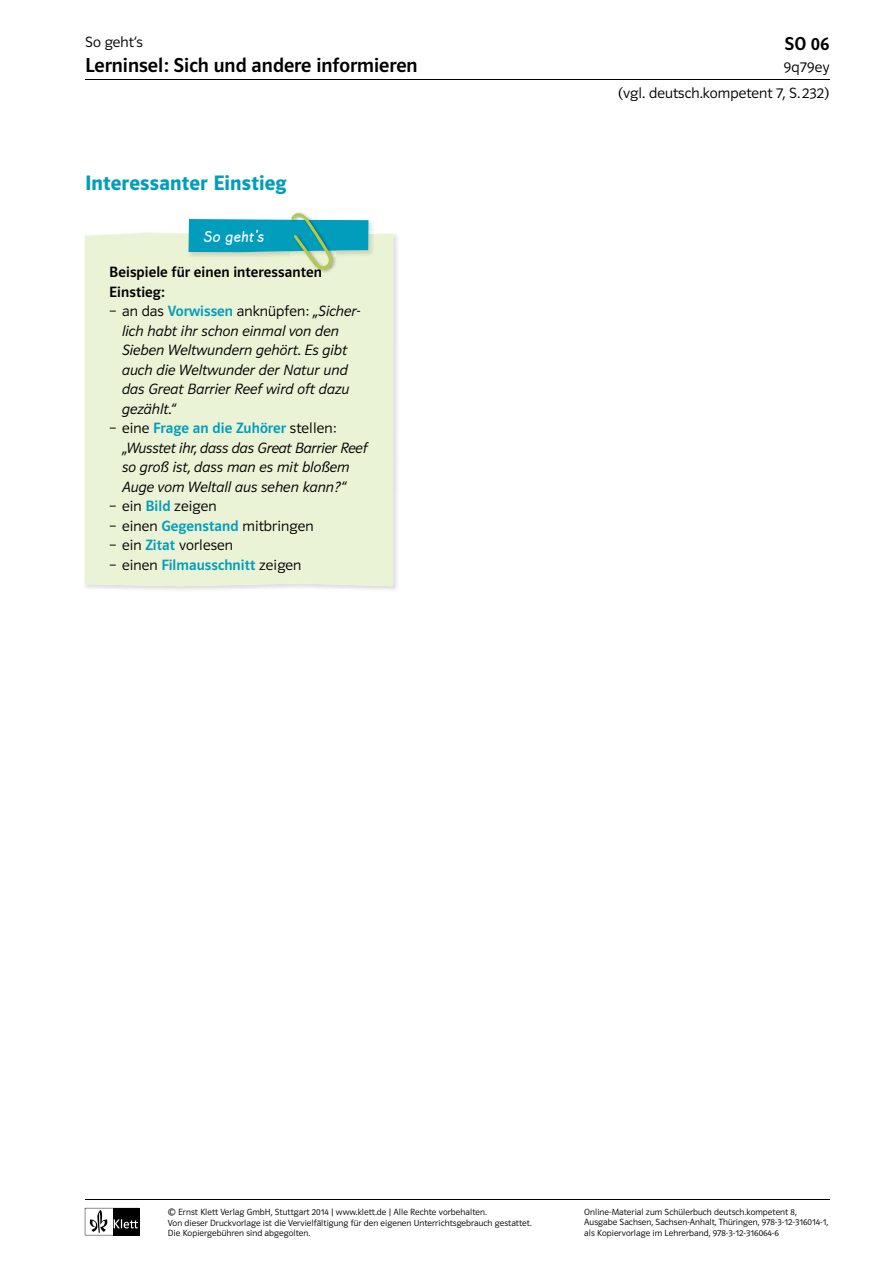
<style>
.page{position:relative;width:893px;height:1263px;background:#fff}
.page>*{position:absolute;margin:0;border:0;box-sizing:border-box;transform-origin:0 0}
.t1{font:21px "Polo ST11 K Hfett";letter-spacing:.005em;color:#009dbc}
.t2{font:20.25px "Polo ST11 K Krftg";color:#000}
.t3{font:18.75px "Polo ST11 K Krftg";color:#000}
.t4{font:700 16.5px "Lemme Script";letter-spacing:.04em;color:#fff}
.t5{font:15px/19.5px "Polo ST11 K Leicht Kursiv";letter-spacing:.005em;color:#000}
.t6{font:15px/19.5px "Polo ST11 K Leicht";letter-spacing:.005em;color:#000}
.t7{font:15px "Polo ST11 K Krftg";letter-spacing:.005em;color:#009dbc}
.t8{font:15px/19.5px "Polo ST11 K Krftg";letter-spacing:.005em;color:#000}
.t9{font:9px/10.5px "Polo ST11 K Leicht";letter-spacing:.005em;color:#000}
.s1{font-family:"Polo ST11 K Krftg";color:#009dbc}
.s2{font-family:"Polo ST11 K Leicht Kursiv"}
.s3{font-family:"Polo ST11 K Leicht";color:#000}
</style>
<div class="page">
<svg style="left:85px;top:1208px;width:54px;height:27px"></svg>
<hr style="left:85px;top:79px;width:744px;height:1px;background:#000">
<hr style="left:85px;top:1199px;width:744px;height:1px;background:#000">
<div style="left:85px;top:233px;width:308px;height:353px;background:#eaf3d5"></div>
<img style="left:290px;top:212px;width:46px;height:61px">
<svg style="left:187px;top:213px;width:187px;height:57px;background:#6ec3c5"></svg>
<h3 class="t6" style="left:85px;top:32px;width:59px">So geht‘s</h3>
<h2 class="t2" style="left:85px;top:54px;width:334px">Lerninsel: Sich und andere informieren</h2>
<h1 class="t1" style="left:85px;top:171px;width:203px">Interessanter Einstieg</h1>
<h3 class="t4" style="left:204px;top:229px;width:62px">So geht‘s</h3>
<h3 class="t8" style="left:109px;top:263px;width:214px">Beispiele für einen interessanten<br>Einstieg:</h3>
<h3 class="t6" style="left:109px;top:302px;width:253px">− an das <span class="s1">Vorwissen</span> anknüpfen: <span class="s2">„Sicher-</span></h3>
<h3 class="t5" style="left:122px;top:321px;width:229px">lich habt ihr schon einmal von den<br>Sieben Weltwundern gehört. Es gibt auch die Weltwunder der Natur und das Great Barrier Reef wird oft dazu gezählt.“</h3>
<h3 class="t7" style="left:109px;top:420px;width:229px"><span class="s3">− eine</span> Frage an die Zuhörer <span class="s3">stellen:</span></h3>
<h3 class="t5" style="left:122px;top:438px;width:247px">„Wusstet ihr, dass das Great Barrier Reef so groß ist, dass man es mit bloßem<br>Auge vom Weltall aus sehen kann?“</h3>
<h3 class="t6" style="left:109px;top:497px;width:206px">− ein <span class="s1">Bild</span> zeigen<br>− einen <span class="s1">Gegenstand</span> mitbringen − ein <span class="s1">Zitat</span> vorlesen</h3>
<h3 class="t7" style="left:109px;top:557px;width:194px"><span class="s3">− einen</span> Filmausschnitt <span class="s3">zeigen</span></h3>
<h3 class="t3" style="left:784px;top:33px;width:46px">SO 06</h3>
<h3 class="t6" style="left:784px;top:58px;width:47px">9q79ey</h3>
<h3 class="t6" style="left:618px;top:83px;width:212px">(vgl. deutsch.kompetent 7, S. 232)</h3>
<p class="t9" style="left:168px;top:1207px;width:365px">© Ernst Klett Verlag GmbH, Stuttgart 2014 | www.klett.de | Alle Rechte vorbehalten.<br>Von dieser Druckvorlage ist die Vervielfältigung für den eigenen Unterrichtsgebrauch gestattet.<br>Die Kopiergebühren sind abgegolten.</p>
<p class="t9" style="left:584px;top:1206px;width:246px">Online-Material zum Schülerbuch deutsch.kompetent 8,<br>Ausgabe Sachsen, Sachsen-Anhalt, Thüringen, 978-3-12-316014-1, als Kopiervorlage im Lehrerband, 978-3-12-316064-6</p>
</div>
